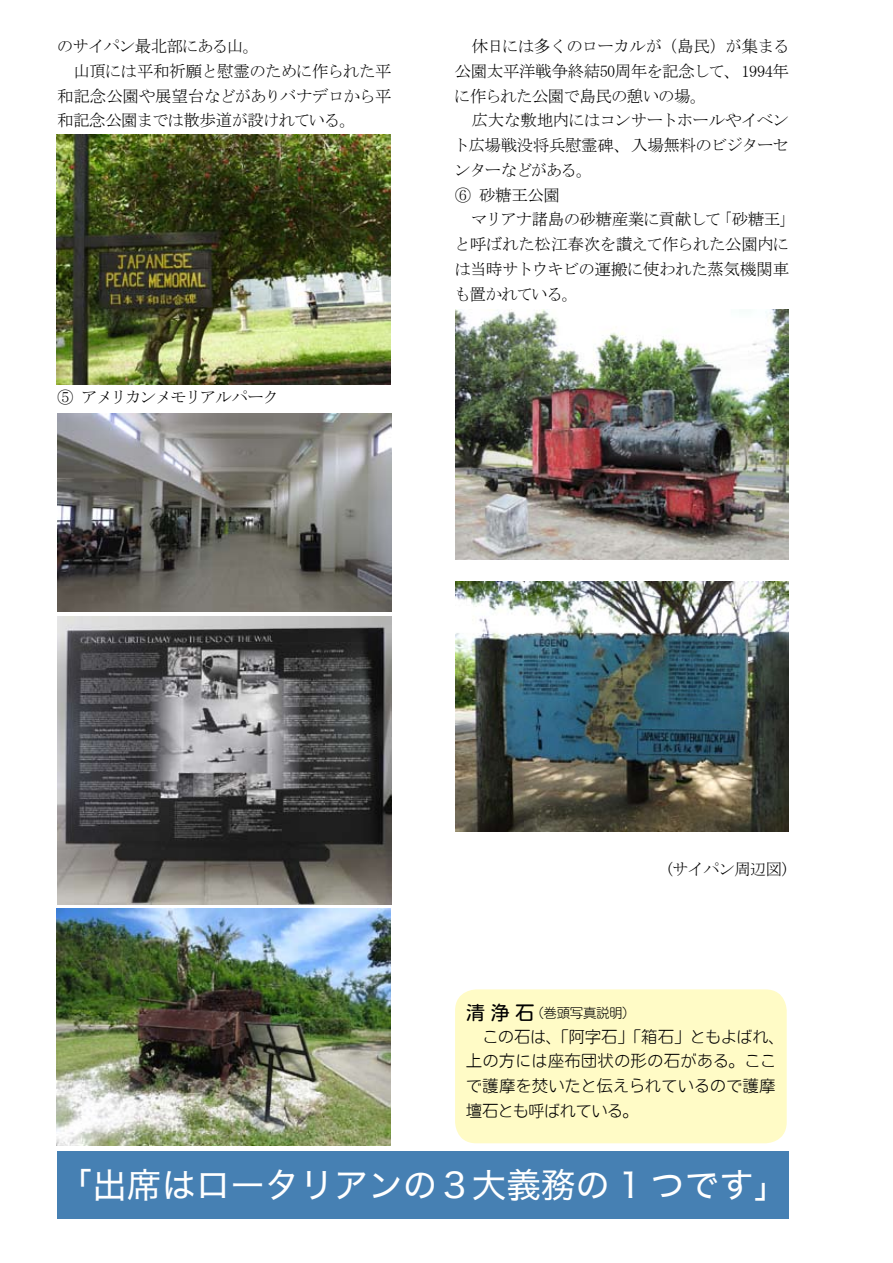
<style>
.page{position:relative;width:893px;height:1263px;background:#fff}
.page>*{position:absolute;margin:0;border:0;box-sizing:border-box;transform-origin:0 0}
.t1{font:34.5px "Hiragino Kaku W4 90 msp RKSJ H";color:#fff}
.t2{font:16.5px/24.8px "MS Mincho";letter-spacing:-.04em;color:#000}
.t3{font:16.5px/24.8px "Motoya Maru W2 90 msp RKSJ H";letter-spacing:-.01em;color:#000}
.t4{font:16.5px "MS Mincho";letter-spacing:-.085em;color:#000}
.t5{font:13.5px "Motoya Maru W2 90 msp RKSJ H";letter-spacing:-.025em;color:#000}
.s1{font-family:"Motoya Maru W3 90 msp RKSJ H";font-size:19.5px}
</style>
<div class="page">
<div style="left:57px;top:1152px;width:732px;height:67px;background:#4680b3"></div>
<div style="left:455px;top:989px;width:332px;height:154px;background:#fffbc6;border-radius:21px"></div>
<img style="left:56px;top:135px;width:334px;height:250px">
<img style="left:57px;top:616px;width:334px;height:288px">
<img style="left:57px;top:414px;width:334px;height:198px">
<img style="left:455px;top:309px;width:334px;height:251px">
<img style="left:56px;top:908px;width:334px;height:237px">
<img style="left:455px;top:581px;width:334px;height:250px">
<p class="t2" style="left:57px;top:34px;width:336px">のサイパン最北部にある山。<br>　山頂には平和祈願と慰霊のために作られた平和記念公園や展望台などがありバナデロから平和記念公園までは散歩道が設けれている。</p>
<p class="t4" style="left:57px;top:389px;width:224px">⑤ アメリカンメモリアルパーク</p>
<p class="t2" style="left:453px;top:34px;width:344px">　休日には多くのローカルが（島民）が集まる公園太平洋戦争終結50周年を記念して、 1994年に作られた公園で島民の憩いの場。<br>　広大な敷地内にはコンサートホールやイベント広場戦没将兵慰霊碑、入場無料のビジターセンターなどがある。<br>⑥ 砂糖王公園<br>　マリアナ諸島の砂糖産業に貢献して「砂糖王」と呼ばれた松江春次を讃えて作られた公園内には当時サトウキビの運搬に使われた蒸気機関車も置かれている。</p>
<p class="t2" style="left:665px;top:856px;width:126px">(サイパン周辺図)</p>
<p class="t5" style="left:466px;top:1006px;width:171px"><span class="s1">清 浄 石</span>（巻頭写真説明）</p>
<p class="t3" style="left:466px;top:1024px;width:321px">　この石は、「阿字石」「箱石」ともよばれ、上の方には座布団状の形の石がある。ここで護摩を焚いたと伝えられているので護摩壇石とも呼ばれている。</p>
<h1 class="t1" style="left:58px;top:1168px;width:732px">「出席はロータリアンの３大義務の 1 つです」</h1>
</div>
